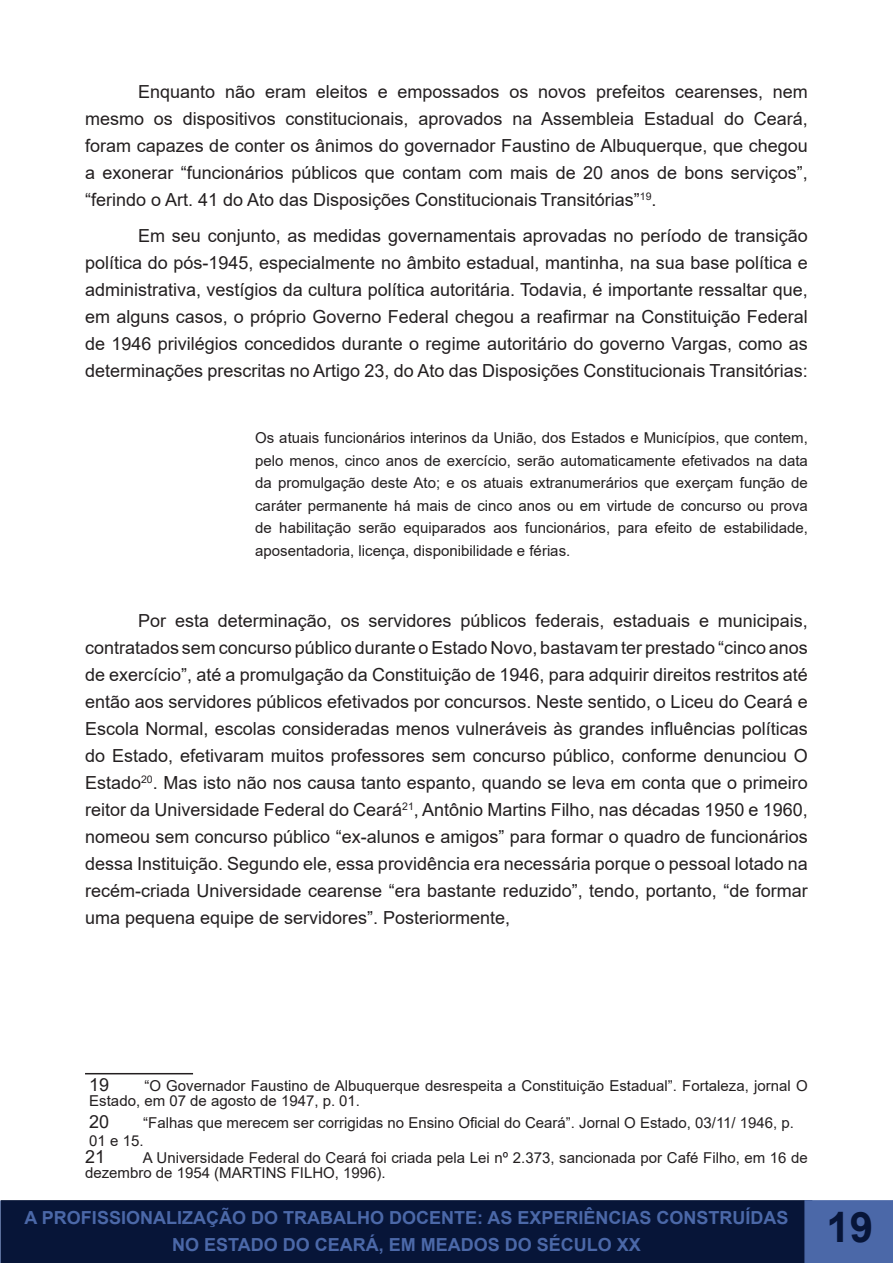
<style>
.page{position:relative;width:893px;height:1263px;background:#fff}
.page>*{position:absolute;margin:0;border:0;box-sizing:border-box;transform-origin:0 0}
.t1{font:700 42px "Arial";color:#071538}
.Text_body{font:18px/27px "Arial";color:#231f20;text-align:justify}
.t2{font:700 18px/27px "Arial";color:#4b68a8;text-align:center}
.t3{font:15px/22.5px "Arial";color:#231f20}
</style>
<div class="page">
<svg style="left:0;top:1200px;width:1px;height:63px"></svg>
<div style="left:1px;top:1200px;width:811px;height:63px;background:#071538;border:2px solid #071538"></div>
<div style="left:804px;top:1200px;width:89px;height:63px;background:#4b68a8"></div>
<hr style="left:85px;top:1073px;width:108px;height:1px;background:#231f20">
<p class="Text_body" style="left:85px;top:78px;width:724px;text-indent:53px">Enquanto não eram eleitos e empossados os novos prefeitos cearenses, nem mesmo os dispositivos constitucionais, aprovados na Assembleia Estadual do Ceará, foram capazes de conter os ânimos do governador Faustino de Albuquerque, que chegou a exonerar “funcionários públicos que contam com mais de 20 anos de bons serviços”, “ferindo o Art. 41 do Ato das Disposições Constitucionais Transitórias”<sup>19</sup>.</p>
<p class="Text_body" style="left:85px;top:222px;width:724px;text-indent:53px">Em seu conjunto, as medidas governamentais aprovadas no período de transição política do pós-1945, especialmente no âmbito estadual, mantinha, na sua base política e administrativa, vestígios da cultura política autoritária. Todavia, é importante ressaltar que, em alguns casos, o próprio Governo Federal chegou a reafirmar na Constituição Federal de 1946 privilégios concedidos durante o regime autoritário do governo Vargas, como as determinações prescritas no Artigo 23, do Ato das Disposições Constitucionais Transitórias:</p>
<p class="t3" style="left:255px;top:427px;width:554px;text-align:justify">Os atuais funcionários interinos da União, dos Estados e Municípios, que contem, pelo menos, cinco anos de exercício, serão automaticamente efetivados na data da promulgação deste Ato; e os atuais extranumerários que exerçam função de caráter permanente há mais de cinco anos ou em virtude de concurso ou prova de habilitação serão equiparados aos funcionários, para efeito de estabilidade, aposentadoria, licença, disponibilidade e férias.</p>
<p class="Text_body" style="left:85px;top:607px;width:724px;text-indent:53px">Por esta determinação, os servidores públicos federais, estaduais e municipais, contratados sem concurso público durante o Estado Novo, bastavam ter prestado “cinco anos de exercício”, até a promulgação da Constituição de 1946, para adquirir direitos restritos até então aos servidores públicos efetivados por concursos. Neste sentido, o Liceu do Ceará e Escola Normal, escolas consideradas menos vulneráveis às grandes influências políticas do Estado, efetivaram muitos professores sem concurso público, conforme denunciou O Estado<sup>20</sup>. Mas isto não nos causa tanto espanto, quando se leva em conta que o primeiro reitor da Universidade Federal do Ceará<sup>21</sup>, Antônio Martins Filho, nas décadas 1950 e 1960, nomeou sem concurso público “ex-alunos e amigos” para formar o quadro de funcionários dessa Instituição. Segundo ele, essa providência era necessária porque o pessoal lotado na recém-criada Universidade cearense “era bastante reduzido”, tendo, portanto, “de formar uma pequena equipe de servidores”. Posteriormente,</p>
<p class="Text_body" style="left:89px;top:1071px;width:22px">19</p>
<p class="t3" style="left:89px;top:1078px;width:720px;line-height:14.7px;text-indent:55px">“O Governador Faustino de Albuquerque desrespeita a Constituição Estadual”. Fortaleza, jornal O<br>Estado, em 07 de agosto de 1947, p. 01.</p>
<p class="Text_body" style="left:89px;top:1108px;width:22px">20</p>
<p class="t3" style="left:89px;top:1113px;width:706px;line-height:18px;text-indent:54px">“Falhas que merecem ser corrigidas no Ensino Oficial do Ceará”. Jornal O Estado, 03/11/ 1946, p.<br>01 e 15.</p>
<p class="Text_body" style="left:85px;top:1143px;width:22px">21</p>
<p class="t3" style="left:85px;top:1150px;width:724px;line-height:14.7px;text-indent:58px">A Universidade Federal do Ceará foi criada pela Lei nº 2.373, sancionada por Café Filho, em 16 de dezembro de 1954 (MARTINS FILHO, 1996).</p>
<p class="t2" style="left:25px;top:1204px;width:765px">A PROFISSIONALIZAÇÃO DO TRABALHO DOCENTE: AS EXPERIÊNCIAS CONSTRUÍDAS<br>NO ESTADO DO CEARÁ, EM MEADOS DO SÉCULO XX</p>
<h1 class="t1" style="left:826px;top:1198px;width:48px">19</h1>
</div>
